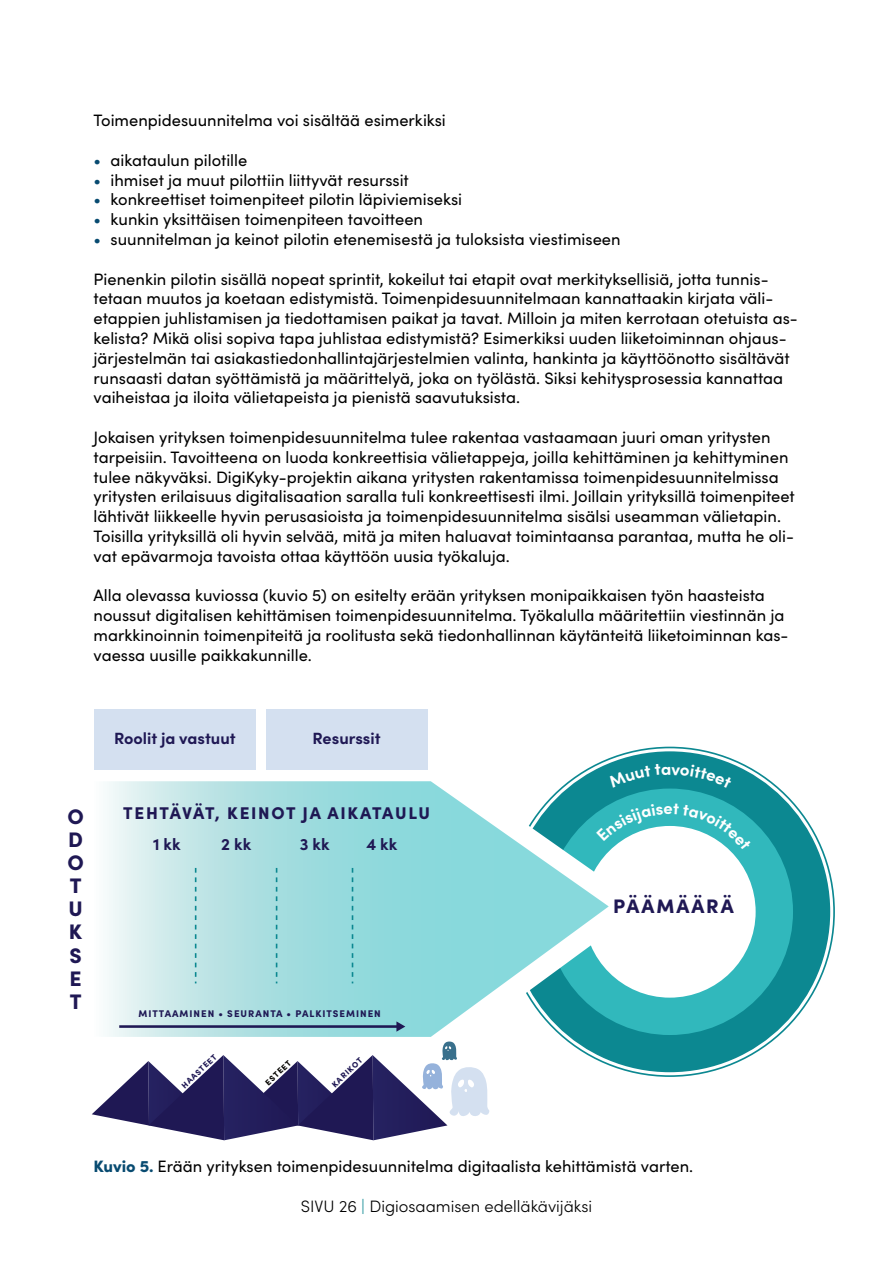
<style>
.page{position:relative;width:893px;height:1263px;background:#fff}
.page>*{position:absolute;margin:0;border:0;box-sizing:border-box;transform-origin:0 0}
.t1{font:900 21px/23.1px "Sofia Pro";color:#1f1854;text-align:justify}
.t2{font:900 19.5px "Sofia Pro";letter-spacing:.1em;color:#1f1854}
.t3{font:900 16.95px "Sofia Pro";letter-spacing:.1em;color:#1f1854}
.Leipis{font:16.5px/19.8px "Sofia Pro";color:#000}
.Kuvateksti{font:16.5px "Sofia Pro";color:#000}
.t4{font:300 16.5px "Sofia Pro";color:#000}
.t5{font:700 16.5px "Sofia Pro";color:#1f1854}
.t6{font:700 16.2px "Sofia Pro";color:#1f1854}
.t7{font:900 9.75px "Sofia Pro";letter-spacing:.1em;color:#1f1854}
.t8{font:900 8.1px "Sofia Pro";color:#1f1854}
.t9{font:900 8.1px "Sofia Pro";color:#060400}
.s1{color:#084b71}
.s2{font-weight:900;color:#084b71}
.s3{color:#0d8891}
</style>
<div class="page">
<img style="left:92px;top:709px;width:743px;height:432px">
<svg style="left:596px;top:803px;width:156px;height:48px"></svg>
<div style="left:609px;top:764px;width:123px;height:24px;background:#0c8891"></div>
<p class="Leipis" style="left:94px;top:110px;width:354px">Toimenpidesuunnitelma voi sisältää esimerkiksi</p>
<p class="Leipis" style="left:94px;top:149px;width:155px"><span class="s1">•</span> aikataulun pilotille</p>
<p class="Leipis" style="left:94px;top:169px;width:317px"><span class="s1">•</span> ihmiset ja muut pilottiin liittyvät resurssit</p>
<p class="Leipis" style="left:94px;top:189px;width:370px"><span class="s1">•</span> konkreettiset toimenpiteet pilotin läpiviemiseksi</p>
<p class="Leipis" style="left:94px;top:209px;width:331px"><span class="s1">•</span> kunkin yksittäisen toimenpiteen tavoitteen</p>
<p class="Leipis" style="left:94px;top:228px;width:529px"><span class="s1">•</span> suunnitelman ja keinot pilotin etenemisestä ja tuloksista viestimiseen</p>
<p class="Leipis" style="left:94px;top:268px;width:706px">Pienenkin pilotin sisällä nopeat sprintit, kokeilut tai etapit ovat merkityksellisiä, jotta tunnis&shy;tetaan muutos ja koetaan edistymistä. Toimenpidesuunnitelmaan kannattaakin kirjata väli&shy;etappien juhlistamisen ja tiedottamisen paikat ja tavat. Milloin ja miten kerrotaan otetuista as&shy;kelista? Mikä olisi sopiva tapa juhlistaa edistymistä? Esimerkiksi uuden liiketoiminnan ohjaus&shy;järjestelmän tai asiakastiedonhallintajärjestelmien valinta, hankinta ja käyttöönotto sisältävät runsaasti datan syöttämistä ja määrittelyä, joka on työlästä. Siksi kehitysprosessia kannattaa vaiheistaa ja iloita välietapeista ja pienistä saavutuksista.</p>
<p class="Leipis" style="left:94px;top:426px;width:703px">Jokaisen yrityksen toimenpidesuunnitelma tulee rakentaa vastaamaan juuri oman yritysten tarpeisiin. Tavoitteena on luoda konkreettisia välietappeja, joilla kehittäminen ja kehittyminen tulee näkyväksi. DigiKyky-projektin aikana yritysten rakentamissa toimenpidesuunnitelmissa yritysten erilaisuus digitalisaation saralla tuli konkreettisesti ilmi. Joillain yrityksillä toimenpiteet lähtivät liikkeelle hyvin perusasioista ja toimenpidesuunnitelma sisälsi useamman välietapin.<br>Toisilla yrityksillä oli hyvin selvää, mitä ja miten haluavat toimintaansa parantaa, mutta he oli&shy;vat epävarmoja tavoista ottaa käyttöön uusia työkaluja.</p>
<p class="Leipis" style="left:94px;top:585px;width:696px">Alla olevassa kuviossa (kuvio 5) on esitelty erään yrityksen monipaikkaisen työn haasteista noussut digitalisen kehittämisen toimenpidesuunnitelma. Työkalulla määritettiin viestinnän ja markkinoinnin toimenpiteitä ja roolitusta sekä tiedonhallinnan käytänteitä liiketoiminnan kas&shy;vaessa uusille paikkakunnille.</p>
<p class="t1" style="left:67px;top:803px;width:17px">O D O T U K S E T</p>
<p class="t6" style="left:114px;top:726px;width:123px">Roolit ja vastuut</p>
<p class="t6" style="left:313px;top:726px;width:69px">Resurssit</p>
<p class="t3" style="left:123px;top:799px;width:308px">TEHTÄVÄT, KEINOT JA AIKATAULU</p>
<p class="t5" style="left:153px;top:832px;width:29px">1 kk</p>
<p class="t5" style="left:221px;top:832px;width:31px">2 kk</p>
<p class="t5" style="left:300px;top:832px;width:31px">3 kk</p>
<p class="t5" style="left:366px;top:832px;width:32px">4 kk</p>
<p class="t7" style="left:139px;top:1006px;width:244px">MITTAAMINEN • SEURANTA • PALKITSEMINEN</p>
<p class="t8" style="left:178px;top:1082px;width:47px;rotate:-43deg">HAASTEET</p>
<p class="t8" style="left:329px;top:1081px;width:40px;rotate:-43deg">KARIKOT</p>
<p class="t9" style="left:262px;top:1079px;width:33px;rotate:-43deg">ESTEET</p>
<p class="t2" style="left:613px;top:891px;width:122px">PÄÄMÄÄRÄ</p>
<p class="Kuvateksti" style="left:94px;top:1154px;width:601px"><span class="s2">Kuvio 5.</span> Erään yrityksen toimenpidesuunnitelma digitaalista kehittämistä varten.</p>
<p class="t4" style="left:301px;top:1195px;width:293px">SIVU 26 <span class="s3">|</span> Digiosaamisen edelläkävijäksi</p>
</div>
